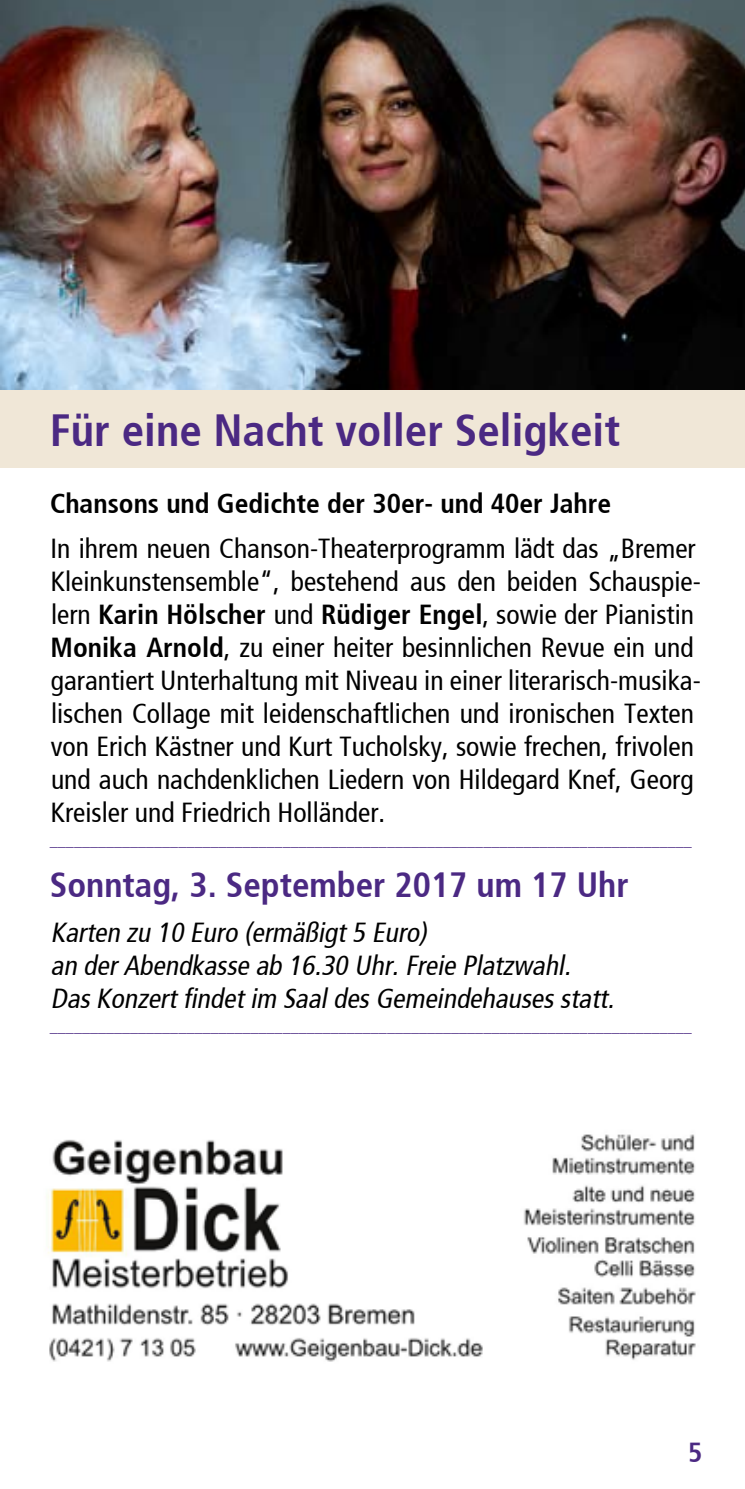
<style>
.page{position:relative;width:745px;height:1489px;background:#fff}
.page>*{position:absolute;margin:0;border:0;box-sizing:border-box;transform-origin:0 0}
.t1{font:45px "Frutiger Bold Cn";color:#4b2983}
.t2{font:35px "Frutiger Bold Cn";color:#4b2983}
.t3{font:27.5px/33px "Frutiger Cn";color:#000}
.t4{font:italic 27.5px/33px "Frutiger Cn";color:#000}
.t5{font:27.5px "Frutiger Bold Cn";color:#000}
.t6{font:16px "Frutiger Cn";color:#4b2983}
.s1{font-family:"Frutiger Bold Cn"}
</style>
<div class="page">
<div style="left:0;top:390px;width:744px;height:78px;background:#f0e7d7"></div>
<img style="left:0;top:0;width:744px;height:390px">
<img style="left:47px;top:1134px;width:649px;height:228px">
<h1 class="t1" style="left:50px;top:404px;width:571px">Für eine Nacht voller Seligkeit</h1>
<p class="t5" style="left:50px;top:486px;width:562px">Chansons und Gedichte der 30er- und 40er Jahre</p>
<p class="t3" style="left:50px;top:531px;width:651px">In ihrem neuen Chanson-Theaterprogramm lädt das „Bremer Kleinkunstensemble“, bestehend aus den beiden Schauspie&shy;lern <span class="s1">Karin Hölscher</span> und <span class="s1">Rüdiger Engel</span>, sowie der Pianistin <span class="s1">Monika Arnold</span>, zu einer heiter besinnlichen Revue ein und garantiert Unterhaltung mit Niveau in einer literarisch-musika&shy;lischen Collage mit leidenschaftlichen und ironischen Texten von Erich Kästner und Kurt Tucholsky, sowie frechen, frivolen und auch nachdenklichen Liedern von Hildegard Knef, Georg Kreisler und Friedrich Holländer.</p>
<p class="t6" style="left:50px;top:830px;width:643px">________________________________________________________________________________</p>
<p class="t2" style="left:50px;top:863px;width:580px">Sonntag, 3. September 2017 um 17 Uhr</p>
<p class="t4" style="left:51px;top:915px;width:570px">Karten zu 10 Euro (ermäßigt 5 Euro)<br>an der Abendkasse ab 16.30 Uhr. Freie Platzwahl.<br>Das Konzert findet im Saal des Gemeindehauses statt.</p>
<p class="t6" style="left:50px;top:1016px;width:643px">________________________________________________________________________________</p>
</div>
